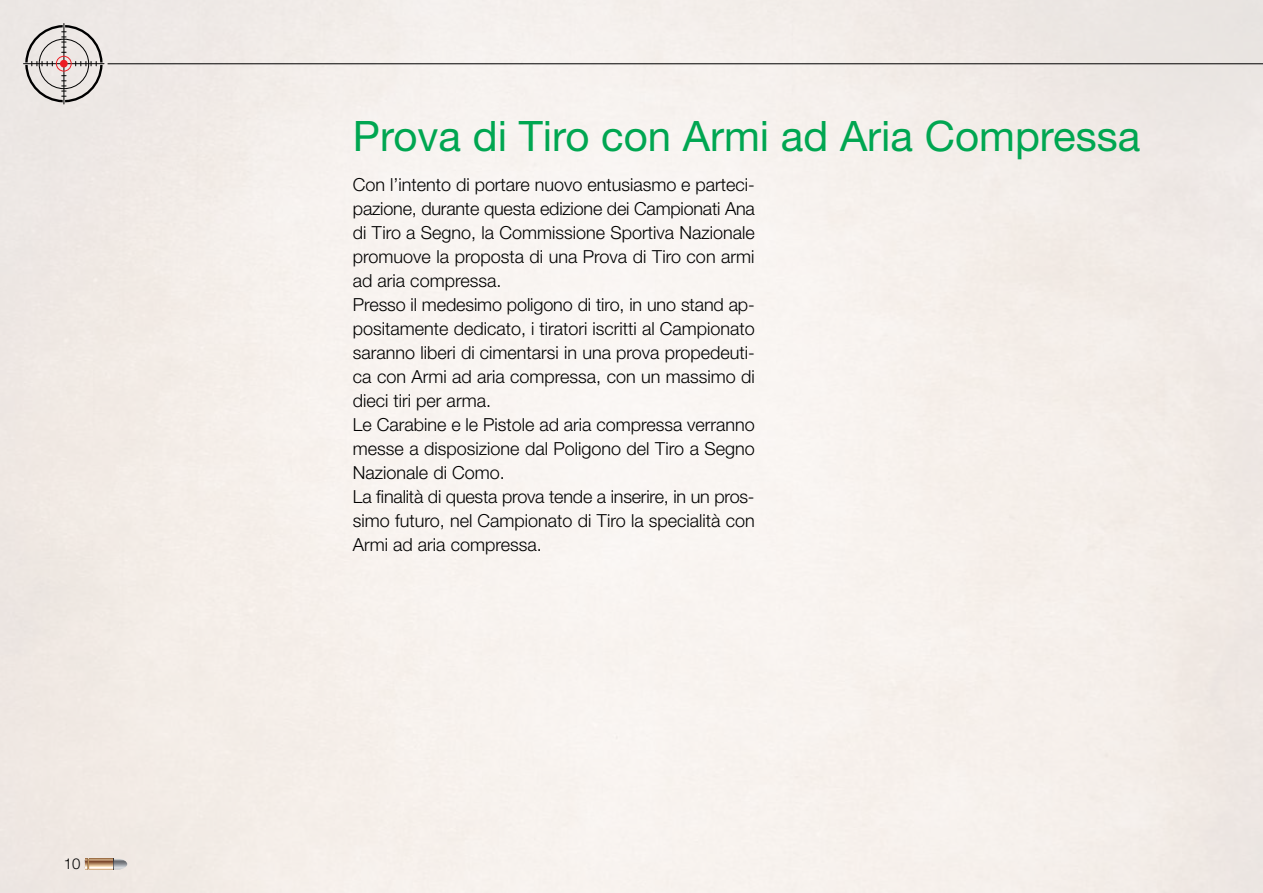
<style>
.page{position:relative;width:1263px;height:893px;background:#fff}
.page>*{position:absolute;margin:0;border:0;box-sizing:border-box;transform-origin:0 0}
.t1{font:42px "Helvetica Neue LT Std";color:#00a651}
.t2{font:300 18px/24px "Helvetica Neue LT Std";color:#000}
.t3{font:300 15px "Helvetica Neue LT Std";color:#000}
</style>
<div class="page">
<img style="left:0;top:0;width:1263px;height:893px">
<hr style="left:24px;top:63px;width:80px;height:1px;background:#000">
<hr style="left:63px;top:24px;width:1px;height:80px;background:#000">
<svg style="left:25px;top:25px;width:78px;height:77px;background:#cac5c3"></svg>
<div style="left:61px;top:60px;width:6px;height:7px;background:#ed1d24;border-radius:50%"></div>
<div style="left:60px;top:60px;width:8px;height:8px;border:1px solid #ed1d24;border-radius:50%"></div>
<div style="left:56px;top:56px;width:16px;height:16px;border:1px solid #ed1d24;border-radius:50%"></div>
<div style="left:39px;top:39px;width:50px;height:50px;border:1px solid #000;border-radius:50%"></div>
<hr style="left:108px;top:63px;width:1155px;height:1px;background:#000">
<svg style="left:89px;top:858px;width:24px;height:12px"></svg>
<svg style="left:85px;top:858px;width:4px;height:12px"></svg>
<svg style="left:113px;top:858px;width:14px;height:12px"></svg>
<p class="t3" style="left:64px;top:854px;width:18px">10</p>
<h1 class="t1" style="left:353px;top:111px;width:789px">Prova di Tiro con Armi ad Aria Compressa</h1>
<p class="t2" style="left:353px;top:173px;width:403px">Con l’intento di portare nuovo entusiasmo e parteci&shy;pazione, durante questa edizione dei Campionati Ana di Tiro a Segno, la Commissione Sportiva Nazionale promuove la proposta di una Prova di Tiro con armi ad aria compressa.<br>Presso il medesimo poligono di tiro, in uno stand ap&shy;positamente dedicato, i tiratori iscritti al Campionato saranno liberi di cimentarsi in una prova propedeuti&shy;ca con Armi ad aria compressa, con un massimo di dieci tiri per arma.<br>Le Carabine e le Pistole ad aria compressa verranno messe a disposizione dal Poligono del Tiro a Segno Nazionale di Como.<br>La finalità di questa prova tende a inserire, in un pros&shy;simo futuro, nel Campionato di Tiro la specialità con Armi ad aria compressa.</p>
</div>
